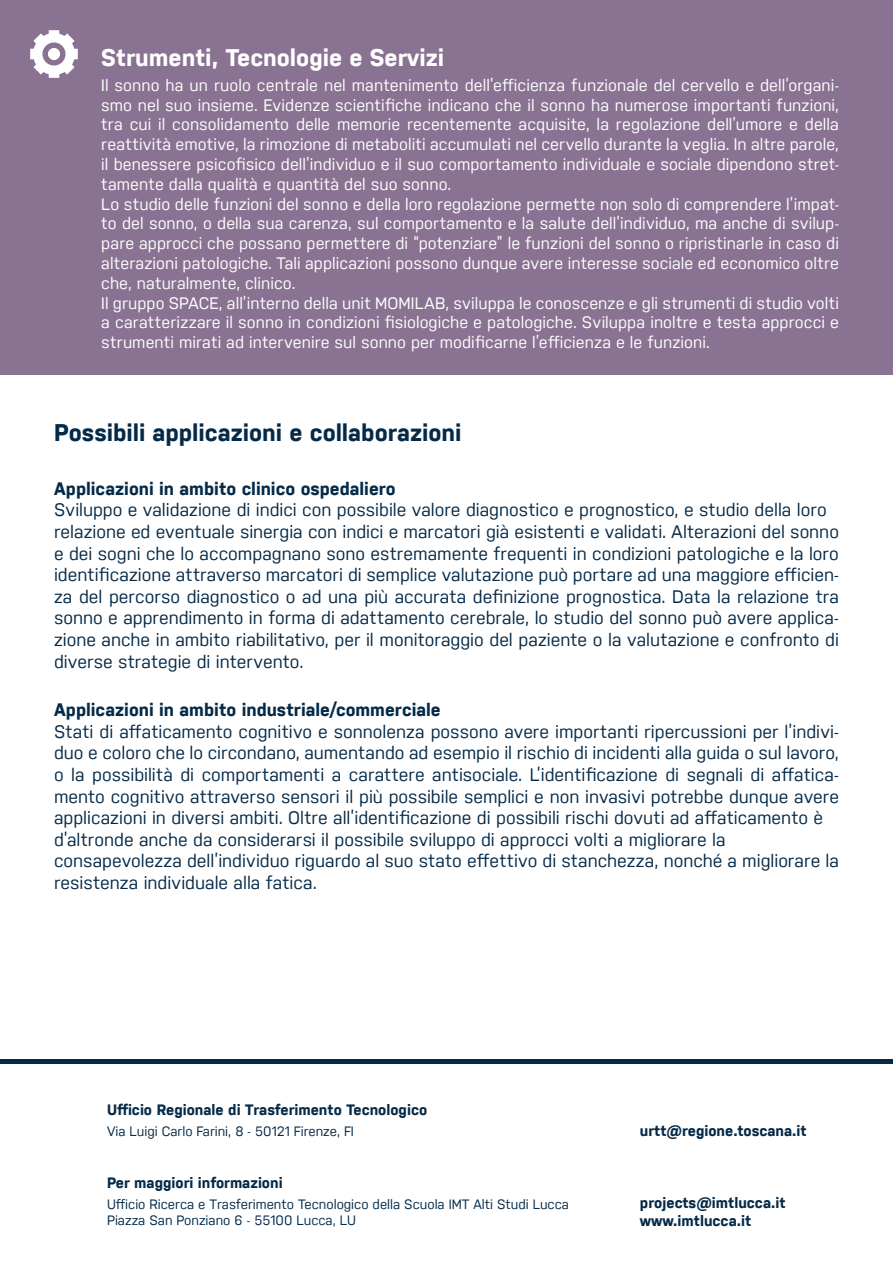
<style>
.page{position:relative;width:893px;height:1263px;background:#fff}
.page>*{position:absolute;margin:0;border:0;box-sizing:border-box;transform-origin:0 0}
.t1{font:700 24px "Nudista";color:#052a48}
.t2{font:700 24px "Nudista";color:#fff}
.t3{font:18px/21.6px "Nudista";color:#052a48}
.t4{font:700 18px "Nudista";color:#052a48}
.t5{font:16.5px/19.8px "Nudista";letter-spacing:.005em;color:#fff}
.t6{font:700 15px/18px "Nudista";color:#052a48}
.t7{font:13.5px/16.2px "Nudista";color:#052a48}
</style>
<div class="page">
<hr style="left:0;top:1060px;width:893px;height:4px;background:#052a48">
<div style="left:0;top:0;width:893px;height:375px;background:#897292"></div>
<svg style="left:30px;top:30px;width:48px;height:48px"></svg>
<div style="left:48px;top:48px;width:12px;height:12px;background:#fff;border-radius:50%"></div>
<h1 class="t2" style="left:101px;top:40px;width:344px">Strumenti, Tecnologie e Servizi</h1>
<p class="t5" style="left:101px;top:74px;width:739px">Il sonno ha un ruolo centrale nel mantenimento dell’efficienza funzionale del cervello e dell’organi&shy;smo nel suo insieme. Evidenze scientifiche indicano che il sonno ha numerose importanti funzioni, tra cui il consolidamento delle memorie recentemente acquisite, la regolazione dell’umore e della reattività emotive, la rimozione di metaboliti accumulati nel cervello durante la veglia. In altre parole, il benessere psicofisico dell’individuo e il suo comportamento individuale e sociale dipendono stret&shy;tamente dalla qualità e quantità del suo sonno.<br>Lo studio delle funzioni del sonno e della loro regolazione permette non solo di comprendere l’impat&shy;to del sonno, o della sua carenza, sul comportamento e la salute dell’individuo, ma anche di svilup&shy;pare approcci che possano permettere di “potenziare” le funzioni del sonno o ripristinarle in caso di alterazioni patologiche. Tali applicazioni possono dunque avere interesse sociale ed economico oltre che, naturalmente, clinico.<br>Il gruppo SPACE, all’interno della unit MOMILAB, sviluppa le conoscenze e gli strumenti di studio volti a caratterizzare il sonno in condizioni fisiologiche e patologiche. Sviluppa inoltre e testa approcci e strumenti mirati ad intervenire sul sonno per modificarne l’efficienza e le funzioni.</p>
<h1 class="t1" style="left:54px;top:415px;width:409px">Possibili applicazioni e collaborazioni</h1>
<p class="t4" style="left:54px;top:475px;width:343px">Applicazioni in ambito clinico ospedaliero</p>
<p class="t3" style="left:54px;top:498px;width:786px">Sviluppo e validazione di indici con possibile valore diagnostico e prognostico, e studio della loro relazione ed eventuale sinergia con indici e marcatori già esistenti e validati. Alterazioni del sonno e dei sogni che lo accompagnano sono estremamente frequenti in condizioni patologiche e la loro identificazione attraverso marcatori di semplice valutazione può portare ad una maggiore efficien&shy;za del percorso diagnostico o ad una più accurata definizione prognostica. Data la relazione tra sonno e apprendimento in forma di adattamento cerebrale, lo studio del sonno può avere applica&shy;zione anche in ambito riabilitativo, per il monitoraggio del paziente o la valutazione e confronto di diverse strategie di intervento.</p>
<p class="t4" style="left:54px;top:697px;width:388px">Applicazioni in ambito industriale/commerciale</p>
<p class="t3" style="left:54px;top:719px;width:786px">Stati di affaticamento cognitivo e sonnolenza possono avere importanti ripercussioni per l’indivi&shy;duo e coloro che lo circondano, aumentando ad esempio il rischio di incidenti alla guida o sul lavoro, o la possibilità di comportamenti a carattere antisociale. L’identificazione di segnali di affatica&shy;mento cognitivo attraverso sensori il più possibile semplici e non invasivi potrebbe dunque avere applicazioni in diversi ambiti. Oltre all’identificazione di possibili rischi dovuti ad affaticamento è d’altronde anche da considerarsi il possibile sviluppo di approcci volti a migliorare la consapevolezza dell’individuo riguardo al suo stato effettivo di stanchezza, nonché a migliorare la resistenza individuale alla fatica.</p>
<p class="t6" style="left:107px;top:1100px;width:322px">Ufficio Regionale di Trasferimento Tecnologico</p>
<p class="t7" style="left:107px;top:1122px;width:248px">Via Luigi Carlo Farini, 8 - 50121 Firenze, FI</p>
<p class="t6" style="left:640px;top:1121px;width:168px">urtt@regione.toscana.it</p>
<p class="t6" style="left:107px;top:1172px;width:177px">Per maggiori informazioni</p>
<p class="t7" style="left:107px;top:1194px;width:463px">Ufficio Ricerca e Trasferimento Tecnologico della Scuola IMT Alti Studi Lucca<br>Piazza San Ponziano 6 - 55100 Lucca, LU</p>
<p class="t6" style="left:640px;top:1192px;width:147px">projects@imtlucca.it www.imtlucca.it</p>
</div>
